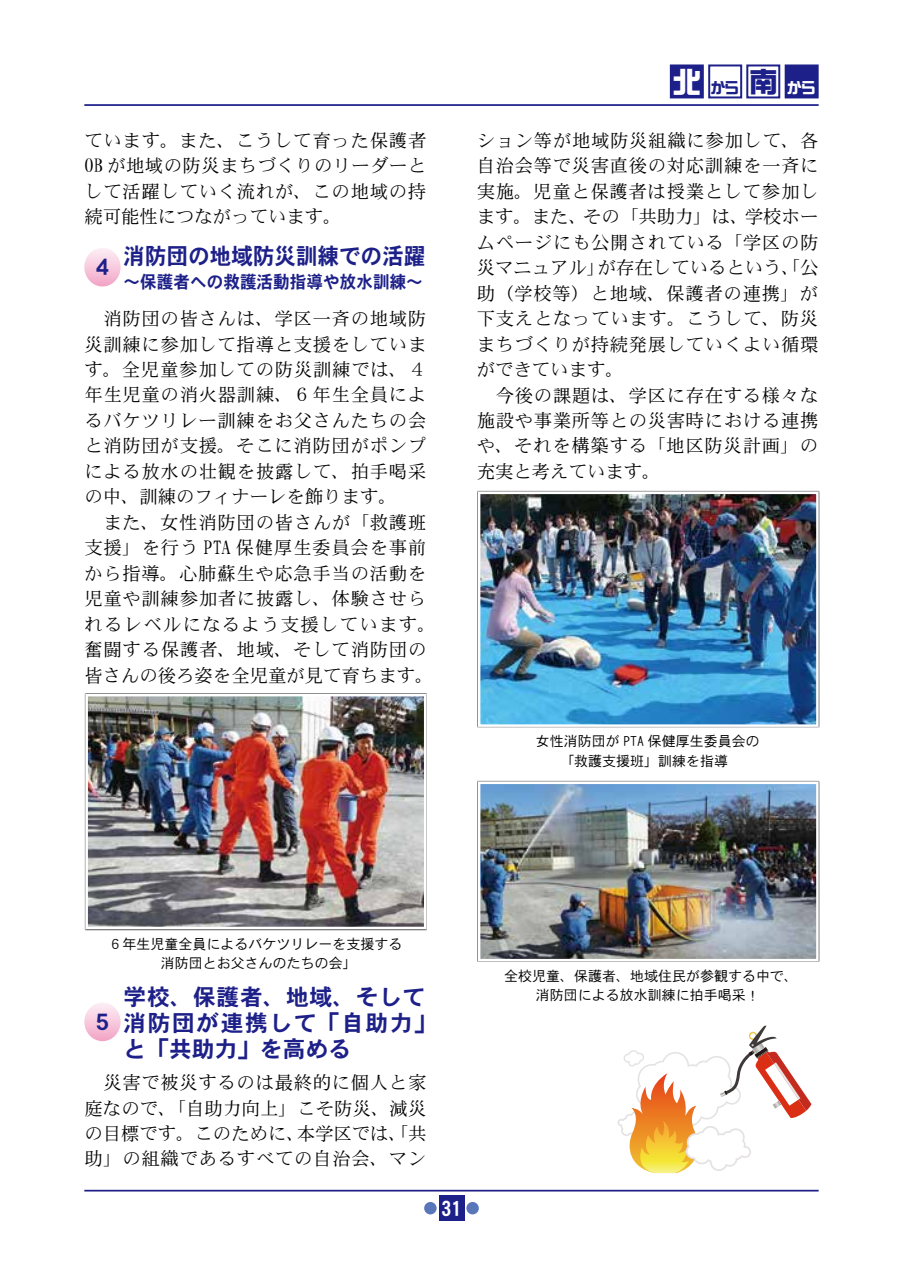
<style>
.page{position:relative;width:903px;height:1275px;background:#fff}
.page>*{position:absolute;margin:0;border:0;box-sizing:border-box;transform-origin:0 0}
.t1{font:22.75px "DFHS Gothic W7 WIN RKSJ H";letter-spacing:.07em;color:#1d2088}
.t2{font:22.75px "DFHS Gothic W7 WIN RKSJ H";letter-spacing:.01em;color:#1d2088;scale:.94 1}
.t3{font:22.75px "DFHS Gothic W7 WIN RKSJ H";letter-spacing:.03em;color:#1d2088}
.t4{font:22.75px "DFHS Gothic W7 WIN RKSJ H";letter-spacing:.01em;color:#1d2088}
.t5{font:21px "DFHS Gothic W7 WIN RKSJ H";color:#fff}
.t6{font:18.38px/25.6px "DFHS Mincho W3 WIN RKSJ H";letter-spacing:.035em;color:#000;text-align:justify}
.t7{font:17.5px "DFHS Gothic W7 WIN RKSJ H";color:#1d2088;scale:.95 1}
.t8{font:15.05px "DF So Gei W9 WING RKSJ H";color:#1d2088}
.t9{font:14px/19.2px "DFHS Gothic W3 WIN RKSJ H";color:#000;text-align:center}
.s1{font-size:28.7px;color:#fff}
.s2{font-size:28.7px}
.s3{color:#fff}
</style>
<div class="page">
<hr style="left:84px;top:1190px;width:735px;height:1px;background:#1d2088">
<div style="left:439px;top:1196px;width:25px;height:25px;background:#1d2088"></div>
<div style="left:466px;top:1202px;width:13px;height:12px;background:#5976ba;border-radius:50%"></div>
<div style="left:424px;top:1202px;width:13px;height:12px;background:#5976ba;border-radius:50%"></div>
<hr style="left:84px;top:104px;width:735px;height:2px;background:#1d2088">
<div style="left:670px;top:64px;width:34px;height:34px;background:#1d2088;border:2px solid #1d2088"></div>
<div style="left:708px;top:64px;width:34px;height:34px;background:#fff;border:2px solid #1d2088"></div>
<div style="left:746px;top:64px;width:34px;height:34px;background:#fff;border:2px solid #1d2088"></div>
<div style="left:785px;top:64px;width:34px;height:34px;background:#1d2088;border:2px solid #1d2088"></div>
<svg style="left:84px;top:1003px;width:37px;height:38px"></svg>
<svg style="left:84px;top:248px;width:37px;height:38px"></svg>
<img style="left:88px;top:697px;width:335px;height:229px">
<div style="left:85px;top:694px;width:341px;height:235px;border:2px solid #fff"></div>
<img style="left:481px;top:495px;width:335px;height:229px">
<div style="left:478px;top:492px;width:341px;height:235px;border:2px solid #fff"></div>
<img style="left:481px;top:785px;width:335px;height:173px">
<div style="left:478px;top:782px;width:341px;height:179px;border:2px solid #fff"></div>
<svg style="left:617px;top:1025px;width:195px;height:148px"></svg>
<p class="t6" style="left:84px;top:128px;width:344px">ています。また、こうして育った保護者OB が地域の防災まちづくりのリーダーとして活躍していく流れが、この地域の持続可能性につながっています。</p>
<p class="t4" style="left:91px;top:256px;width:24px">４</p>
<p class="t2" style="left:124px;top:245px;width:323px">消防団の地域防災訓練での活躍</p>
<p class="t7" style="left:124px;top:273px;width:316px">～保護者への救護活動指導や放水訓練～</p>
<p class="t6" style="left:84px;top:306px;width:353px;text-align:left">　消防団の皆さんは、学区一斉の地域防災訓練に参加して指導と支援をしています。全児童参加しての防災訓練では、４年生児童の消火器訓練、６年生全員によるバケツリレー訓練をお父さんたちの会と消防団が支援。そこに消防団がポンプによる放水の壮観を披露して、拍手喝采の中、訓練のフィナーレを飾ります。<br>　また、女性消防団の皆さんが「救護班支援」を行う PTA 保健厚生委員会を事前から指導。心肺蘇生や応急手当の活動を児童や訓練参加者に披露し、体験させられるレベルになるよう支援しています。奮闘する保護者、地域、そして消防団の皆さんの後ろ姿を全児童が見て育ちます。</p>
<p class="t8" style="left:672px;top:80px;width:144px"><span class="s1">北</span>から<span class="s2">南</span><span class="s3">から</span></p>
<p class="t6" style="left:477px;top:128px;width:343px;text-align:left">ション等が地域防災組織に参加して、各自治会等で災害直後の対応訓練を一斉に実施。児童と保護者は授業として参加します。また、その「共助力」は、学校ホームページにも公開されている「学区の防災マニュアル」が存在しているという、「公助（学校等）と地域、保護者の連携」が下支えとなっています。こうして、防災まちづくりが持続発展していくよい循環ができています。<br>　今後の課題は、学区に存在する様々な施設や事業所等との災害時における連携や、それを構築する「地区防災計画」の充実と考えています。</p>
<p class="t9" style="left:536px;top:732px;width:225px">女性消防団が PTA 保健厚生委員会の「救護支援班」訓練を指導</p>
<p class="t9" style="left:108px;top:934px;width:295px">６年生児童全員によるバケツリレーを支援する消防団とお父さんのたちの会」</p>
<p class="t3" style="left:124px;top:985px;width:303px">学校、保護者、地域、そして</p>
<p class="t4" style="left:124px;top:1038px;width:229px">と「共助力」を高める</p>
<p class="t1" style="left:91px;top:1011px;width:347px">５消防団が連携して「自助力」</p>
<p class="t6" style="left:84px;top:1070px;width:344px">　災害で被災するのは最終的に個人と家庭なので、「自助力向上」こそ防災、減災の目標です。このために、本学区では、「共助」の組織であるすべての自治会、マン</p>
<p class="t5" style="left:441px;top:1198px;width:23px">31</p>
<p class="t9" style="left:504px;top:966px;width:295px">全校児童、保護者、地域住民が参観する中で、消防団による放水訓練に拍手喝采！</p>
</div>
